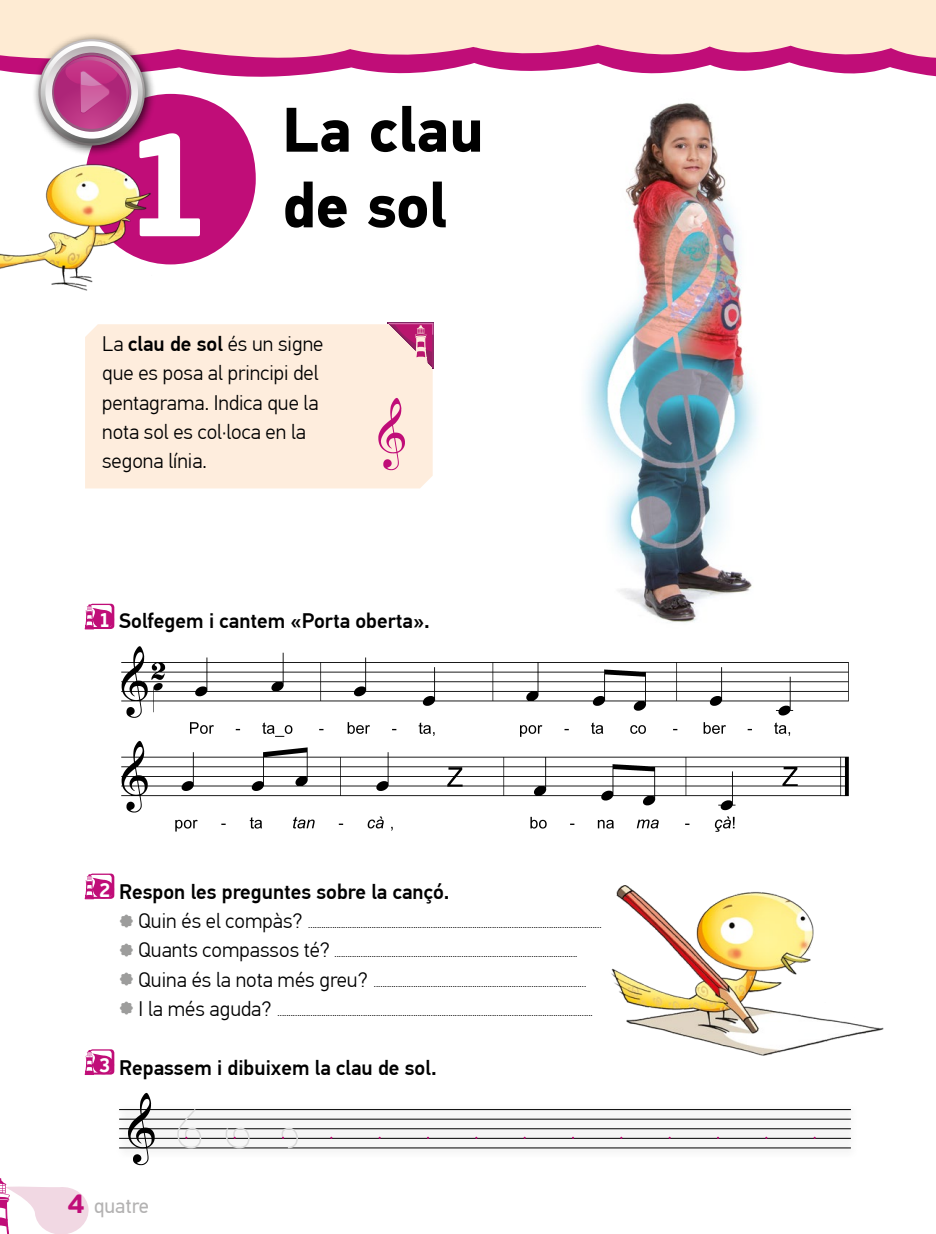
<style>
.page{position:relative;width:936px;height:1234px;background:#fff}
.page>*{position:absolute;margin:0;border:0;box-sizing:border-box;transform-origin:0 0}
.t1{font:700 150px "PF Beau Sans Pro";color:#fff}
._3r_Titol_unitat{font:700 63px/75.6px "PF Din Text Pro";color:#000}
.t2{font:700 27px "PF Beau Sans Pro";color:#c00d78}
._3r_Teoria{font:300 21px/29.2px "PF Din Text Pro";color:#000}
._3r_Activitat{font:500 21px "PF Din Text Pro";color:#000}
._3r_Text_activitats{font:300 21px "PF Din Text Pro";color:#000}
.NUM_PÀG{font:21px "PF Din Text Pro";color:#b3b2b2}
.t3{font:700 20.25px "PF Beau Sans Pro";color:#fff;scale:.9 1}
._3r_Text_activitats-2{font:9px "PF Din Text Pro";color:#000}
.s1{font-weight:500}
.s2{font-family:"Distro Bats";font-weight:400;font-size:16.5px;color:#9d9d9c}
</style>
<div class="page">
<svg style="left:0;top:1178px;width:89px;height:55px"></svg>
<div style="left:0;top:0;width:935px;height:63px;background:#feebd3"></div>
<div style="left:85px;top:94px;width:171px;height:170px;background:#c00d78;border-radius:50%"></div>
<div style="left:32px;top:32px;width:124px;height:124px;background:#000;opacity:.75"></div>
<svg style="left:0;top:39px;width:935px;height:106px"></svg>
<img style="left:0;top:162px;width:154px;height:129px">
<img style="left:570px;top:83px;width:220px;height:540px">
<svg style="left:85px;top:603px;width:29px;height:26px"></svg>
<svg style="left:85px;top:873px;width:29px;height:25px"></svg>
<svg style="left:85px;top:1049px;width:29px;height:25px"></svg>
<div style="left:85px;top:324px;width:347px;height:164px;background:#feeddd"></div>
<svg style="left:387px;top:322px;width:46px;height:47px;background:#db94ad"></svg>
<div style="left:114px;top:1102px;width:746px;height:17px;background:#000;opacity:.4"></div>
<hr style="left:119px;top:1108px;width:731px;height:1px;background:#000">
<div style="left:114px;top:1112px;width:746px;height:17px;background:#000;opacity:.4"></div>
<hr style="left:119px;top:1118px;width:731px;height:1px;background:#000">
<div style="left:114px;top:1121px;width:746px;height:17px;background:#000;opacity:.4"></div>
<hr style="left:119px;top:1127px;width:731px;height:1px;background:#000">
<div style="left:114px;top:1131px;width:746px;height:17px;background:#000;opacity:.4"></div>
<hr style="left:119px;top:1137px;width:731px;height:1px;background:#000">
<div style="left:114px;top:1140px;width:746px;height:18px;background:#000;opacity:.4"></div>
<hr style="left:119px;top:1147px;width:731px;height:1px;background:#000">
<img style="left:128px;top:1092px;width:27px;height:74px">
<svg style="left:176px;top:1107px;width:29px;height:41px"></svg>
<svg style="left:224px;top:1126px;width:29px;height:22px"></svg>
<svg style="left:279px;top:1126px;width:22px;height:22px"></svg>
<img style="left:361px;top:390px;width:64px;height:85px">
<img style="left:121px;top:646px;width:728px;height:186px">
<img style="left:611px;top:885px;width:273px;height:171px">
<h1 class="t1" style="left:120px;top:91px;width:99px">1</h1>
<p class="_3r_Titol_unitat" style="left:282px;top:94px;width:203px">La clau de sol</p>
<p class="_3r_Teoria" style="left:102px;top:329px;width:223px">La <span class="s1">clau de sol</span> és un signe que es posa al principi del pentagrama. Indica que la nota sol es col·loca en la segona línia.</p>
<p class="t3" style="left:99px;top:607px;width:15px">1</p>
<p class="_3r_Activitat" style="left:119px;top:608px;width:312px">Solfegem i cantem «Porta oberta».</p>
<p class="t3" style="left:99px;top:876px;width:15px">2</p>
<p class="_3r_Activitat" style="left:119px;top:878px;width:332px">Respon les preguntes sobre la cançó.</p>
<p class="_3r_Text_activitats" style="left:119px;top:908px;width:185px"><span class="s2">7</span> Quin és el compàs?</p>
<p class="_3r_Text_activitats-2" style="left:308px;top:919px;width:295px">......................................................................................................................................</p>
<p class="_3r_Text_activitats" style="left:119px;top:937px;width:212px"><span class="s2">7</span> Quants compassos té?</p>
<p class="_3r_Text_activitats-2" style="left:334px;top:948px;width:244px">...............................................................................................................</p>
<p class="_3r_Text_activitats" style="left:119px;top:967px;width:250px"><span class="s2">7</span> Quina és la nota més greu?</p>
<p class="_3r_Text_activitats" style="left:119px;top:996px;width:154px"><span class="s2">7</span> I la més aguda?</p>
<p class="_3r_Text_activitats-2" style="left:277px;top:1007px;width:316px">................................................................................................................................................</p>
<p class="t3" style="left:99px;top:1052px;width:15px">3</p>
<p class="_3r_Activitat" style="left:119px;top:1054px;width:319px">Repassem i dibuixem la clau de sol.</p>
<h3 class="t2" style="left:67px;top:1186px;width:19px">4</h3>
<p class="NUM_PÀG" style="left:94px;top:1192px;width:57px">quatre</p>
</div>
